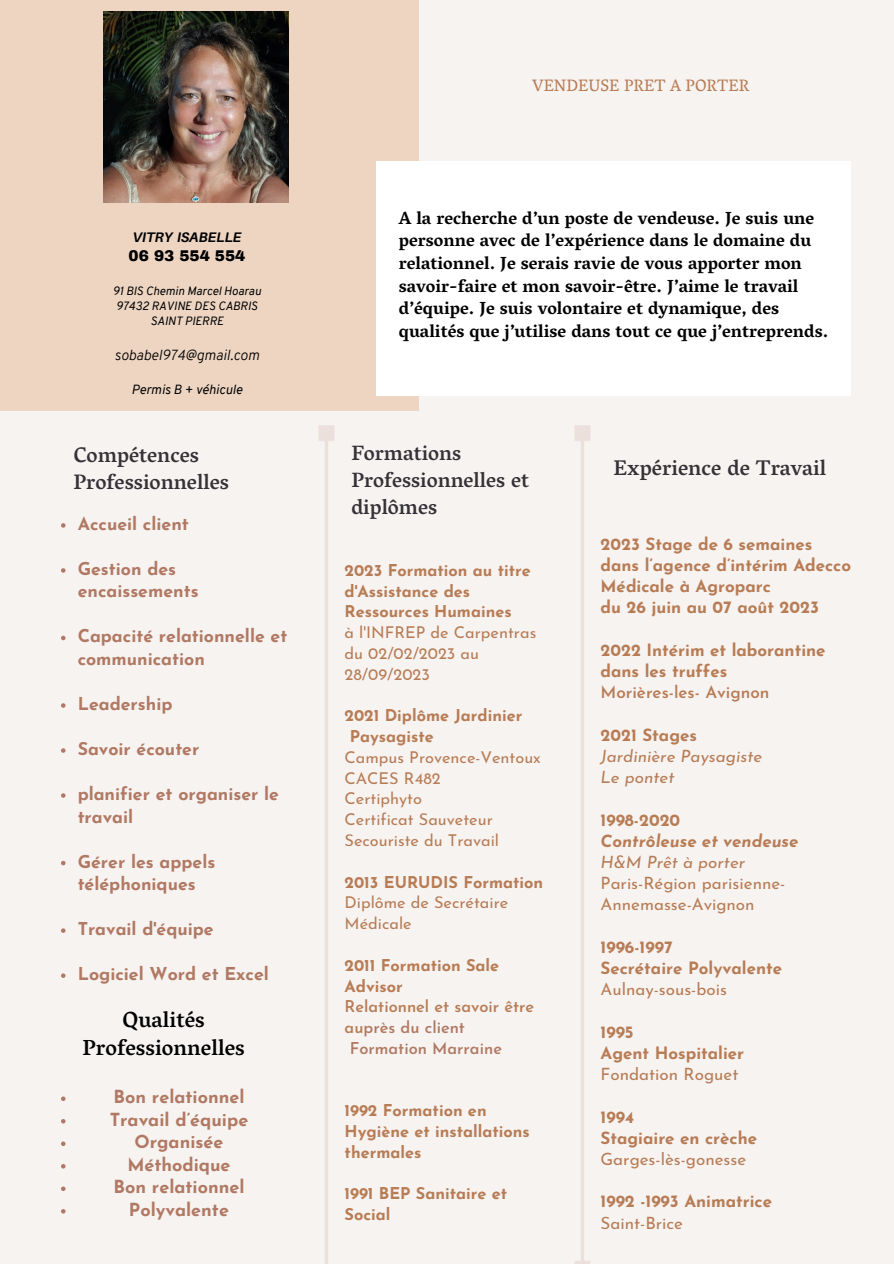
<style>
.page{position:relative;width:894px;height:1264px;background:#fff}
.page>*{position:absolute;margin:0;border:0;box-sizing:border-box;transform-origin:0 0}
.t1{font:500 22.2px/28.2px "Vesper Libre";color:#000;text-align:center}
.t2{font:500 21.6px "Vesper Libre";color:#343137}
.t3{font:500 21.3px/27px "Vesper Libre";color:#343137}
.t4{font:500 21.15px/27px "Vesper Libre";color:#343137}
.t5{font:700 18px "Josefin Sans";color:#b17963}
.t6{font:700 17.85px/22.5px "Vesper Libre";color:#000}
.t7{font:700 17.7px/22.5px "Josefin Sans";color:#b17963}
.t8{font:700 16.95px/21.1px "Josefin Sans";color:#b87c55}
.t9{font:16.95px/21.1px "Josefin Sans";color:#b87c55}
.t10{font:italic 16.95px/21.1px "Josefin Sans";color:#b87c55}
.t11{font:16.8px "Vesper Libre";color:#b87c55}
.t12{font:700 16.35px/20.9px "Josefin Sans";color:#b87c55}
.t13{font:16.35px/20.9px "Josefin Sans";color:#b87c55}
.t14{font:600 16.35px "Josefin Sans";color:#b17963}
.t15{font:600 16.35px "Josefin Sans";color:#b87c55}
.t16{font:900 15.15px "Archivo";color:#000}
.t17{font:italic 300 14.25px "Overpass";color:#000}
.t18{font:italic 700 13.8px "Aileron";color:#000}
.t19{font:italic 13.05px "Overpass";color:#000}
.t20{font:italic 11.7px "Overpass";color:#000}
.s1{font-weight:400}
.s2{font-weight:700}
.s3{color:#b87c55}
.s4{font-weight:600}
.s5{font-weight:700;font-style:normal}
.s6{font-weight:700;font-style:italic}
.s7{font-style:italic}
</style>
<div class="page">
<div style="left:0;top:0;width:893px;height:1263px;background:#f6f3f1"></div>
<svg style="left:319px;top:425px;width:15px;height:838px"></svg>
<div style="left:0;top:0;width:418px;height:411px;background:#edd5c2"></div>
<svg style="left:575px;top:425px;width:15px;height:838px"></svg>
<div style="left:376px;top:161px;width:474px;height:234px;background:#fff"></div>
<img style="left:103px;top:12px;width:185px;height:190px">
<svg style="left:61px;top:1096px;width:4px;height:4px"></svg>
<svg style="left:61px;top:1119px;width:4px;height:4px"></svg>
<svg style="left:61px;top:1141px;width:4px;height:4px"></svg>
<svg style="left:61px;top:1164px;width:4px;height:4px"></svg>
<svg style="left:61px;top:1186px;width:4px;height:4px"></svg>
<svg style="left:61px;top:1209px;width:4px;height:4px"></svg>
<svg style="left:61px;top:523px;width:4px;height:4px"></svg>
<svg style="left:61px;top:568px;width:4px;height:4px"></svg>
<svg style="left:61px;top:635px;width:4px;height:5px"></svg>
<svg style="left:61px;top:703px;width:4px;height:4px"></svg>
<svg style="left:61px;top:748px;width:4px;height:4px"></svg>
<svg style="left:61px;top:793px;width:4px;height:4px"></svg>
<svg style="left:61px;top:860px;width:4px;height:5px"></svg>
<svg style="left:61px;top:928px;width:4px;height:4px"></svg>
<svg style="left:61px;top:973px;width:4px;height:4px"></svg>
<h4 class="t18" style="left:132px;top:228px;width:110px">VITRY ISABELLE</h4>
<h4 class="t16" style="left:129px;top:247px;width:118px">06 93 554 554</h4>
<h4 class="t20" style="left:113px;top:286px;width:150px">91 BIS Chemin Marcel Hoarau</h4>
<h4 class="t20" style="left:116px;top:301px;width:143px">97432 RAVINE DES CABRIS</h4>
<h4 class="t20" style="left:150px;top:316px;width:75px">SAINT PIERRE</h4>
<h4 class="t17" style="left:115px;top:349px;width:146px">sobabel974@gmail.com</h4>
<h4 class="t19" style="left:131px;top:384px;width:112px">Permis B + véhicule</h4>
<h3 class="t3" style="left:73px;top:440px;width:157px">Compétences<br>Professionnelles</h3>
<h1 class="t7" style="left:78px;top:514px;width:113px">Accueil client</h1>
<h4 class="t7" style="left:78px;top:559px;width:122px">Gestion des encaissements</h4>
<h4 class="t7" style="left:78px;top:627px;width:211px">Capacité relationnelle et communication</h4>
<h4 class="t7" style="left:78px;top:694px;width:96px">Leadership</h4>
<h3 class="t7" style="left:78px;top:739px;width:123px">Savoir écouter</h3>
<h3 class="t7" style="left:78px;top:784px;width:203px">planifier et organiser le travail</h3>
<h3 class="t7" style="left:78px;top:852px;width:139px">Gérer les appels téléphoniques</h3>
<h1 class="t7" style="left:78px;top:919px;width:137px">Travail d'équipe</h1>
<h3 class="t7" style="left:78px;top:964px;width:193px">Logiciel Word et Excel</h3>
<p class="t1" style="left:82px;top:1004px;width:164px">Qualités<br>Professionnelles</p>
<p class="t5" style="left:113px;top:1089px;width:132px">Bon relationnel</p>
<p class="t5" style="left:110px;top:1112px;width:140px">Travail d’équipe</p>
<p class="t5" style="left:134px;top:1134px;width:90px">Organisée</p>
<p class="t5" style="left:127px;top:1157px;width:105px">Méthodique</p>
<p class="t5" style="left:113px;top:1179px;width:132px">Bon relationnel</p>
<p class="t5" style="left:129px;top:1202px;width:101px">Polyvalente</p>
<h5 class="t11" style="left:532px;top:75px;width:218px">VENDEUSE PRET A PORTER</h5>
<p class="t6" style="left:398px;top:206px;width:431px">A la recherche d’un poste de vendeuse. Je suis une personne avec de l’expérience dans le domaine du relationnel. Je serais ravie de vous apporter mon savoir-faire et mon savoir-être. J’aime le travail d’équipe. Je suis volontaire et dynamique, des qualités que j’utilise dans tout ce que j’entreprends.</p>
<h4 class="t4" style="left:351px;top:439px;width:179px">Formations<br>Professionnelles et diplômes</h4>
<p class="t12" style="left:344px;top:561px;width:193px">2023 Formation au titre d'Assistance des<br>Ressources Humaines<br><span class="s1">à l'INFREP de Carpentras du 02/02/2023 au<br>28/09/2023</span></p>
<p class="t12" style="left:344px;top:706px;width:179px">2021 Diplôme Jardinier</p>
<p class="t12" style="left:350px;top:727px;width:85px">Paysagiste</p>
<p class="t13" style="left:344px;top:748px;width:198px">Campus Provence-Ventoux</p>
<p class="t13" style="left:344px;top:769px;width:98px">CACES R482</p>
<p class="t13" style="left:344px;top:790px;width:79px">Certiphyto</p>
<p class="t13" style="left:344px;top:810px;width:150px">Certificat Sauveteur</p>
<p class="t13" style="left:344px;top:831px;width:156px">Secouriste du Travail</p>
<p class="t13" style="left:344px;top:873px;width:200px"><span class="s2">2013 EURUDIS Formation<br></span>Diplôme de Secrétaire<br>Médicale</p>
<p class="t12" style="left:344px;top:956px;width:156px">2011 Formation Sale</p>
<p class="t12" style="left:344px;top:977px;width:60px">Advisor</p>
<p class="t15" style="left:344px;top:1000px;width:191px">Relationnel et savoir être</p>
<p class="t14" style="left:344px;top:1020px;width:122px"><span class="s3">au</span>près du client</p>
<p class="t14" style="left:350px;top:1041px;width:154px">Formation Marraine</p>
<p class="t12" style="left:344px;top:1101px;width:187px">1992 Formation en<br>Hygiène et installations thermales</p>
<p class="t12" style="left:344px;top:1184px;width:164px">1991 BEP Sanitaire et<br>Social</p>
<h1 class="t2" style="left:613px;top:455px;width:214px">Expérience de Travail</h1>
<p class="t8" style="left:600px;top:535px;width:252px">2023 Stage de 6 semaines dans l’agence d’intérim Adecco<br>Médicale à Agroparc<br>du 26 juin au 07 août 2023</p>
<p class="t8" style="left:600px;top:641px;width:226px">2022 Intérim et laborantine dans les truffes<br><span class="s4">Morières-les- Avignon</span></p>
<h6 class="t10" style="left:600px;top:726px;width:163px"><span class="s5">2021 Stages<br></span>Jardinière Paysagiste<br>Le pontet</h6>
<h6 class="t9" style="left:600px;top:810px;width:199px"><span class="s2">1998-2020<br></span><span class="s6">Contrôleuse et vendeuse<br></span><span class="s7">H&amp;M Prêt à porter<br></span>Paris-Région parisienne-<br>Annemasse-Avignon</h6>
<h2 class="t8" style="left:600px;top:938px;width:183px">1996-1997<br>Secrétaire Polyvalente<br><span class="s1">Aulnay-sous-bois</span></h2>
<h3 class="t8" style="left:600px;top:1022px;width:145px">1995<br>Agent Hospitalier<br><span class="s1">Fondation Roguet</span></h3>
<h1 class="t8" style="left:600px;top:1107px;width:158px">1994<br>Stagiaire en crèche<br><span class="s1">Garges-lès-gonesse</span></h1>
<p class="t8" style="left:600px;top:1192px;width:173px">1992 -1993 Animatrice<br><span class="s1">Saint-Brice</span></p>
</div>
